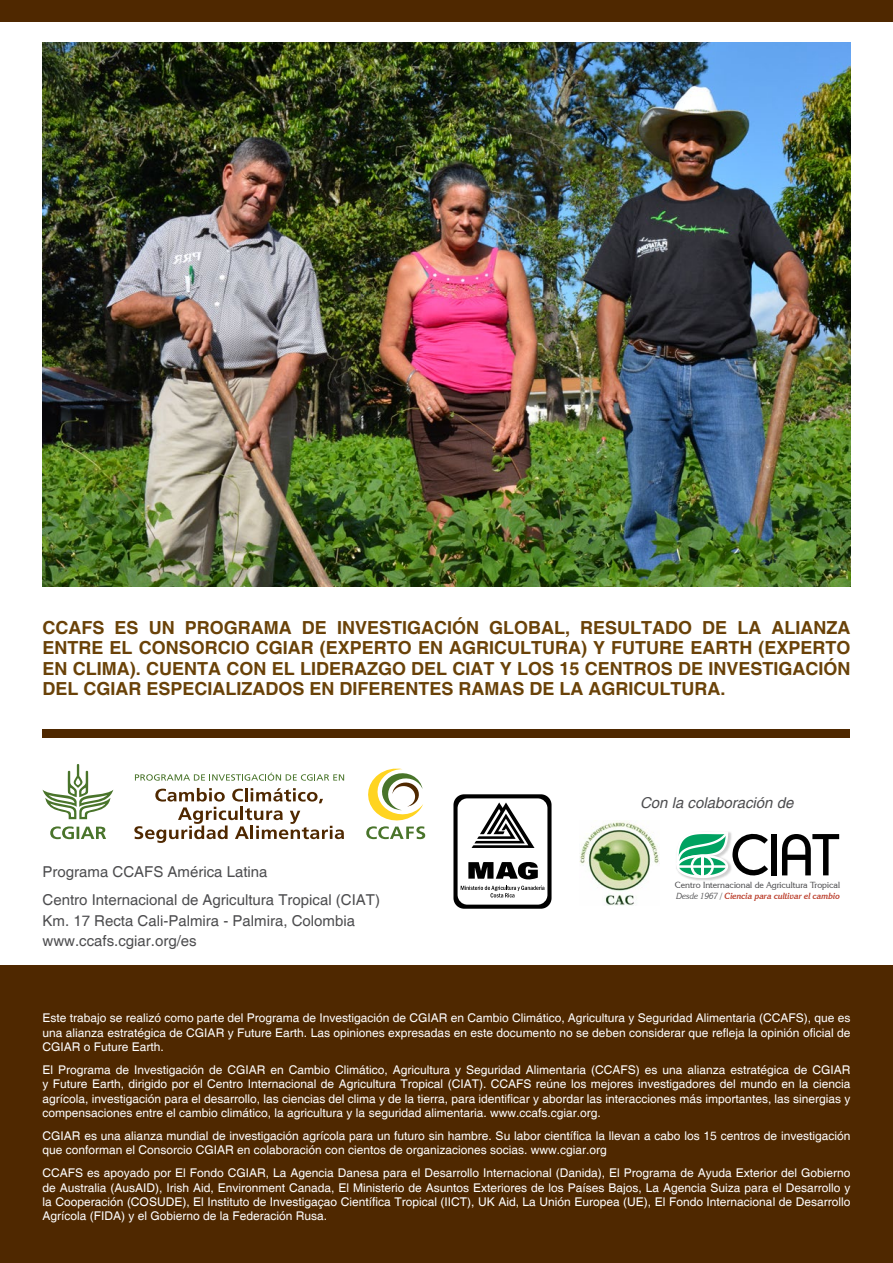
<style>
.page{position:relative;width:893px;height:1263px;background:#fff}
.page>*{position:absolute;margin:0;border:0;box-sizing:border-box;transform-origin:0 0}
.t1{font:700 18px "Helvetica";color:#6a4208}
.t2{font:15px/28.8px "Helvetica";color:#4d4d4f}
.t3{font:italic 15px "Helvetica";color:#4d4d4f}
.t4{font:12px/14.4px "Helvetica";color:#fff;text-align:justify}
.t5{font:8.85px/10.5px "Korinna IT Cby BT";color:#4d4d4f}
.s1{font-style:italic}
.s2{font-weight:700;font-style:italic;color:#b93926}
</style>
<div class="page">
<div style="left:0;top:965px;width:893px;height:298px;background:#4f2800"></div>
<img style="left:43px;top:43px;width:807px;height:544px">
<div style="left:43px;top:729px;width:807px;height:9px;background:#4f2800"></div>
<div style="left:0;top:0;width:893px;height:21px;background:#4f2800"></div>
<img style="left:580px;top:821px;width:79px;height:85px">
<div style="left:772px;top:834px;width:5px;height:41px;background:#000"></div>
<svg style="left:782px;top:834px;width:57px;height:41px"></svg>
<svg style="left:676px;top:832px;width:92px;height:46px"></svg>
<hr style="left:701px;top:854px;width:2px;height:21px;background:#fff">
<svg style="left:366px;top:768px;width:59px;height:71px"></svg>
<svg style="left:43px;top:764px;width:70px;height:75px"></svg>
<svg style="left:135px;top:773px;width:209px;height:8px"></svg>
<svg style="left:134px;top:788px;width:210px;height:55px"></svg>
<svg style="left:453px;top:794px;width:98px;height:115px"></svg>
<h1 class="t1" style="left:43px;top:617px;width:85px">CCAFS ES</h1>
<h1 class="t1" style="left:149px;top:617px;width:13px">UN</h1>
<h1 class="t1" style="left:185px;top:617px;width:54px">PROGRAMA</h1>
<h1 class="t1" style="left:302px;top:617px;width:53px">DE INVES</h1>
<h1 class="t1" style="left:391px;top:617px;width:30px">TIGAC</h1>
<h1 class="t1" style="left:447px;top:617px;width:146px">IÓN G LOBAL, RESU</h1>
<h1 class="t1" style="left:630px;top:617px;width:219px">LTADO DE LA ALIANZA</h1>
<h1 class="t1" style="left:43px;top:637px;width:320px">ENTRE EL CONSORCIO CGIAR (EXPER</h1>
<h1 class="t1" style="left:387px;top:637px;width:77px">TO EN AGR</h1>
<h1 class="t1" style="left:489px;top:637px;width:67px">ICU LTURA</h1>
<h1 class="t1" style="left:581px;top:637px;width:79px">) Y FUTURE</h1>
<h1 class="t1" style="left:690px;top:637px;width:111px">EARTH (EXPER</h1>
<h1 class="t1" style="left:825px;top:637px;width:27px">TO</h1>
<h1 class="t1" style="left:43px;top:657px;width:130px">EN CLIMA). CUEN</h1>
<h1 class="t1" style="left:197px;top:657px;width:145px">TA CON EL LIDERA</h1>
<h1 class="t1" style="left:367px;top:657px;width:231px">ZGO DEL CIAT Y LOS 15 CEN</h1>
<h1 class="t1" style="left:623px;top:657px;width:104px">TROS DE INVES</h1>
<h1 class="t1" style="left:762px;top:657px;width:30px">TIGAC</h1>
<h1 class="t1" style="left:818px;top:657px;width:31px">IÓN</h1>
<h1 class="t1" style="left:43px;top:678px;width:117px">DEL CGIAR ESPEC</h1>
<h1 class="t1" style="left:208px;top:678px;width:163px">IALIZADOS EN DIFEREN</h1>
<h1 class="t1" style="left:419px;top:678px;width:54px">TES RAMAS</h1>
<h1 class="t1" style="left:530px;top:678px;width:73px">DE LA AGR</h1>
<h1 class="t1" style="left:629px;top:678px;width:67px">ICU LTURA</h1>
<h1 class="t1" style="left:721px;top:678px;width:7px">.</h1>
<p class="t2" style="left:43px;top:857px;width:339px">Programa CCAFS América Latina<br>Centro Internacional de Agricultura Tropical (CIAT)</p>
<p class="t2" style="left:43px;top:911px;width:314px;line-height:20.2px">Km. 17 Recta Cali-Palmira - Palmira, Colombia www.ccafs.cgiar.org/es</p>
<p class="t3" style="left:640px;top:794px;width:155px">Con la colaboración de</p>
<p class="t5" style="left:675px;top:879px;width:167px">Centro Internacional de Agricultura Tropical<br><span class="s1">Desde 1967 /</span> <span class="s2">Ciencia para cultivar el cambio</span></p>
<p class="t4" style="left:43px;top:1011px;width:809px">Este trabajo se realizó como parte del Programa de Investigación de CGIAR en Cambio Climático, Agricultura y Seguridad Alimentaria (CCAFS), que es una alianza estratégica de CGIAR y Future Earth. Las opiniones expresadas en este documento no se deben considerar que refleja la opinión oficial de CGIAR o Future Earth.</p>
<p class="t4" style="left:43px;top:1063px;width:809px">El Programa de Investigación de CGIAR en Cambio Climático, Agricultura y Seguridad Alimentaria (CCAFS) es una alianza estratégica de CGIAR y Future Earth, dirigido por el Centro Internacional de Agricultura Tropical (CIAT). CCAFS reúne los mejores investigadores del mundo en la ciencia agrícola, investigación para el desarrollo, las ciencias del clima y de la tierra, para identificar y abordar las interacciones más importantes, las sinergias y compensaciones entre el cambio climático, la agricultura y la seguridad alimentaria. www.ccafs.cgiar.org.</p>
<p class="t4" style="left:43px;top:1129px;width:809px">CGIAR es una alianza mundial de investigación agrícola para un futuro sin hambre. Su labor científica la llevan a cabo los 15 centros de investigación que conforman el Consorcio CGIAR en colaboración con cientos de organizaciones socias. www.cgiar.org</p>
<p class="t4" style="left:43px;top:1166px;width:809px">CCAFS es apoyado por El Fondo CGIAR, La Agencia Danesa para el Desarrollo Internacional (Danida), El Programa de Ayuda Exterior del Gobierno de Australia (AusAID), Irish Aid, Environment Canada, El Ministerio de Asuntos Exteriores de los Países Bajos, La Agencia Suiza para el Desarrollo y la Cooperación (COSUDE), El Instituto de Investigaçao Científica Tropical (IICT), UK Aid, La Unión Europea (UE), El Fondo Internacional de Desarrollo Agrícola (FIDA) y el Gobierno de la Federación Rusa.</p>
</div>
